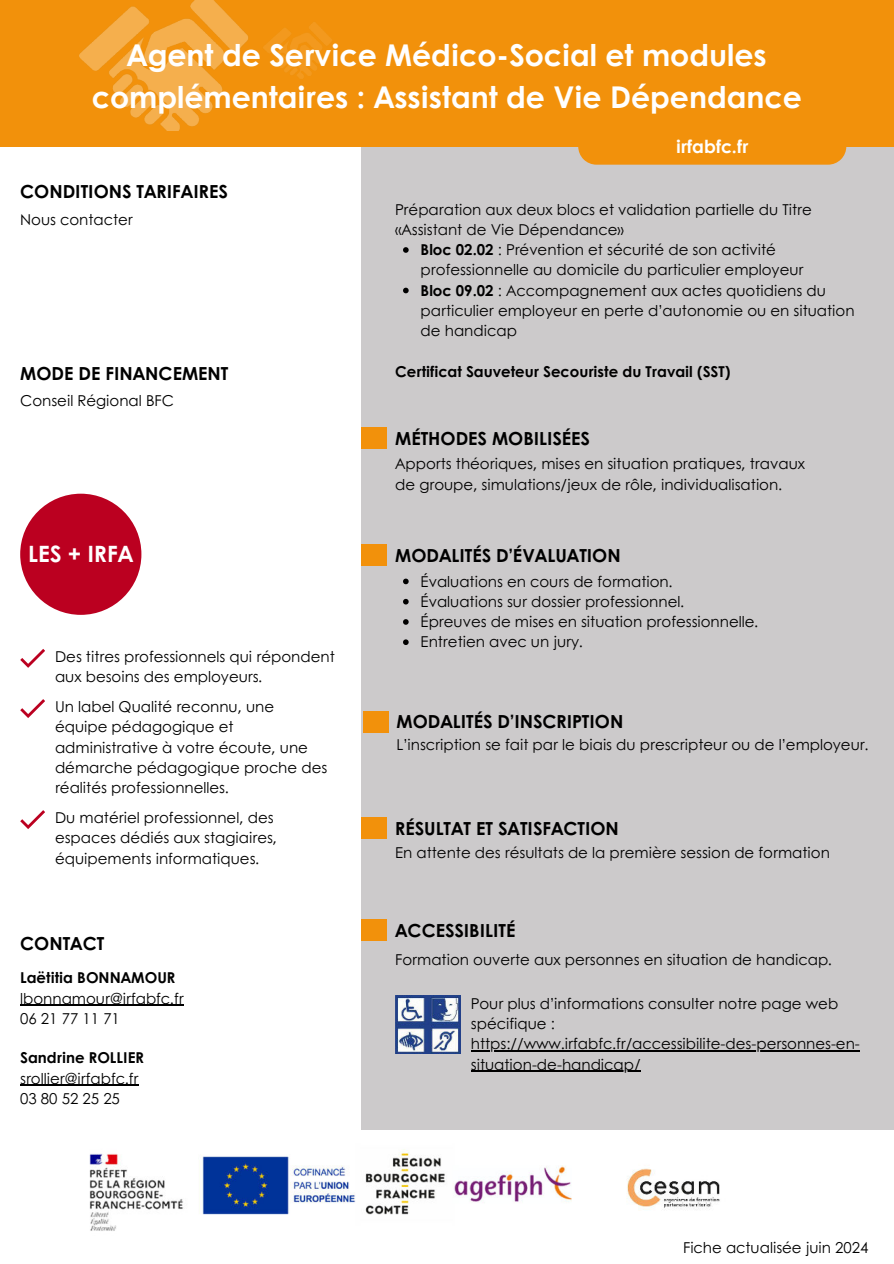
<style>
.page{position:relative;width:894px;height:1264px;background:#fff}
.page>*{position:absolute;margin:0;border:0;box-sizing:border-box;transform-origin:0 0}
.t1{font:700 30px/41.7px "Century Gothic";color:#fff;text-align:center}
.t2{font:700 22.5px "Century Gothic";color:#fff}
.t3{font:700 18px "Century Gothic";color:#000}
.t4{font:700 18px "Century Gothic";color:#fff}
.t5{font:15px/20.2px "Century Gothic";color:#000}
.t6{font:700 15px "Century Gothic";color:#000}
.s1{font-weight:700}
</style>
<div class="page">
<div style="left:361px;top:0;width:532px;height:1263px;background:#cccacb"></div>
<div style="left:20px;top:493px;width:121px;height:122px;background:#bb0020;border-radius:50%"></div>
<svg style="left:20px;top:699px;width:25px;height:19px"></svg>
<svg style="left:20px;top:810px;width:25px;height:19px"></svg>
<div style="left:361px;top:427px;width:26px;height:21px;background:#f2910b"></div>
<div style="left:361px;top:919px;width:26px;height:21px;background:#f2910b"></div>
<img style="left:395px;top:995px;width:65px;height:58px">
<hr style="left:471px;top:1050px;width:388px;height:1px;background:#000">
<hr style="left:471px;top:1070px;width:169px;height:1px;background:#000">
<div style="left:361px;top:817px;width:26px;height:21px;background:#f2910b"></div>
<div style="left:363px;top:711px;width:26px;height:21px;background:#f2910b"></div>
<div style="left:0;top:0;width:893px;height:146px;background:#f2910b"></div>
<svg style="left:578px;top:146px;width:268px;height:19px;background:#f09313"></svg>
<img style="left:79px;top:0;width:253px;height:130px">
<div style="left:361px;top:544px;width:26px;height:21px;background:#f2910b"></div>
<hr style="left:20px;top:1084px;width:118px;height:1px;background:#000">
<svg style="left:403px;top:578px;width:5px;height:6px"></svg>
<svg style="left:403px;top:599px;width:5px;height:5px"></svg>
<svg style="left:403px;top:619px;width:5px;height:5px"></svg>
<svg style="left:403px;top:639px;width:5px;height:6px"></svg>
<svg style="left:403px;top:247px;width:5px;height:6px"></svg>
<svg style="left:403px;top:288px;width:5px;height:5px"></svg>
<svg style="left:20px;top:649px;width:25px;height:19px"></svg>
<div style="left:0;top:1130px;width:893px;height:133px;background:#fff"></div>
<hr style="left:20px;top:1004px;width:164px;height:1px;background:#000">
<img style="left:626px;top:1168px;width:94px;height:42px">
<img style="left:89px;top:1149px;width:483px;height:82px">
<h1 class="t1" style="left:92px;top:33px;width:711px">Agent de Service Médico-Social et modules complémentaires : Assistant de Vie Dépendance</h1>
<p class="t3" style="left:20px;top:180px;width:209px">CONDITIONS TARIFAIRES</p>
<p class="t5" style="left:20px;top:209px;width:114px">Nous contacter</p>
<p class="t3" style="left:20px;top:362px;width:210px">MODE DE FINANCEMENT</p>
<p class="t5" style="left:20px;top:390px;width:155px">Conseil Régional BFC</p>
<p class="t4" style="left:676px;top:135px;width:74px">irfabfc.fr</p>
<p class="t5" style="left:395px;top:199px;width:418px">Préparation aux deux blocs et validation partielle du Titre</p>
<p class="t5" style="left:395px;top:219px;width:230px">«Assistant de Vie Dépendance»</p>
<p class="t5" style="left:420px;top:239px;width:357px"><span class="s1">Bloc 02.02</span> : Prévention et sécurité de son activité</p>
<p class="t5" style="left:420px;top:259px;width:384px">professionnelle au domicile du particulier employeur</p>
<p class="t5" style="left:420px;top:280px;width:406px"><span class="s1">Bloc 09.02</span> : Accompagnement aux actes quotidiens du</p>
<p class="t5" style="left:420px;top:300px;width:435px">particulier employeur en perte d’autonomie ou en situation</p>
<p class="t5" style="left:420px;top:320px;width:98px">de handicap</p>
<p class="t6" style="left:395px;top:361px;width:336px">Certificat Sauveteur Secouriste du Travail (SST)</p>
<p class="t3" style="left:395px;top:426px;width:196px">MÉTHODES MOBILISÉES</p>
<p class="t5" style="left:395px;top:453px;width:411px">Apports théoriques, mises en situation pratiques, travaux de groupe, simulations/jeux de rôle, individualisation.</p>
<h2 class="t2" style="left:28px;top:538px;width:107px">LES + IRFA</h2>
<p class="t3" style="left:395px;top:543px;width:227px">MODALITÉS D’ÉVALUATION</p>
<p class="t5" style="left:55px;top:646px;width:281px">Des titres professionnels qui répondent aux besoins des employeurs.</p>
<p class="t5" style="left:55px;top:696px;width:274px">Un label Qualité reconnu, une équipe pédagogique et administrative à votre écoute, une démarche pédagogique proche des réalités professionnelles.</p>
<p class="t5" style="left:55px;top:807px;width:223px">Du matériel professionnel, des espaces dédiés aux stagiaires, équipements informatiques.</p>
<p class="t3" style="left:20px;top:931px;width:86px">CONTACT</p>
<p class="t6" style="left:20px;top:967px;width:157px">Laëtitia BONNAMOUR</p>
<p class="t5" style="left:20px;top:987px;width:165px">lbonnamour@irfabfc.fr<br>06 21 77 11 71</p>
<p class="t6" style="left:20px;top:1047px;width:125px">Sandrine ROLLIER</p>
<p class="t5" style="left:20px;top:1067px;width:120px">srollier@irfabfc.fr<br>03 80 52 25 25</p>
<p class="t5" style="left:420px;top:570px;width:339px">Évaluations en cours de formation.<br>Évaluations sur dossier professionnel.<br>Épreuves de mises en situation professionnelle.<br>Entretien avec un jury.</p>
<p class="t3" style="left:396px;top:710px;width:228px">MODALITÉS D’INSCRIPTION</p>
<p class="t5" style="left:396px;top:733px;width:473px">L’inscription se fait par le biais du prescripteur ou de l’employeur.</p>
<p class="t3" style="left:395px;top:816px;width:225px">RÉSULTAT ET SATISFACTION</p>
<p class="t5" style="left:395px;top:841px;width:436px">En attente des résultats de la première session de formation</p>
<p class="t3" style="left:395px;top:918px;width:122px">ACCESSIBILITÉ</p>
<p class="t5" style="left:395px;top:949px;width:438px">Formation ouverte aux personnes en situation de handicap.</p>
<p class="t5" style="left:471px;top:992px;width:390px">Pour plus d’informations consulter notre page web spécifique : https://www.irfabfc.fr/accessibilite-des-personnes-en&shy;situation-de-handicap/</p>
<p class="t5" style="left:682px;top:1236px;width:187px">Fiche actualisée juin 2024</p>
</div>
